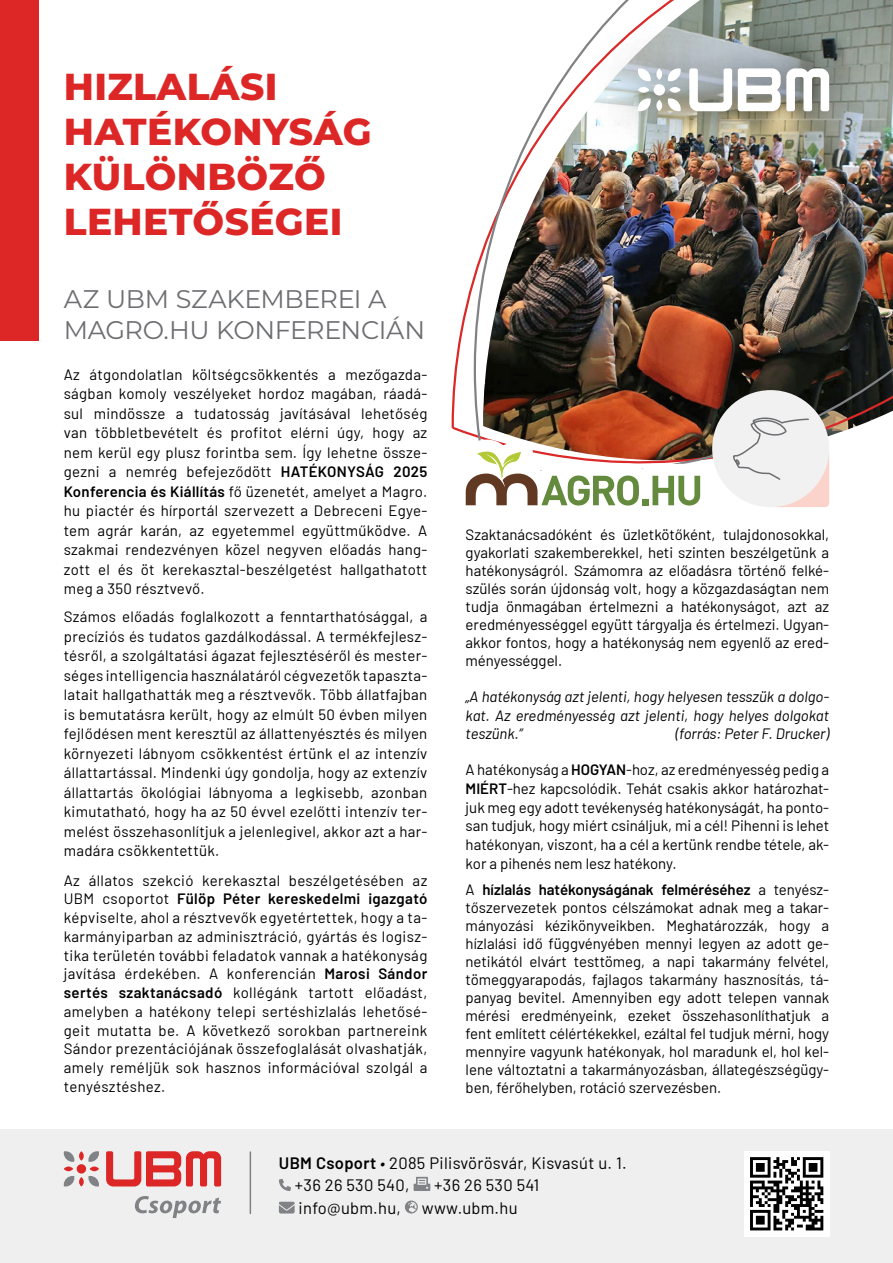
<style>
.page{position:relative;width:893px;height:1263px;background:#fff}
.page>*{position:absolute;margin:0;border:0;box-sizing:border-box;transform-origin:0 0}
.t1{font:800 37.5px/45px "Montserrat";letter-spacing:.01em;color:#dc2726}
.t2{font:25.5px/30.6px "Montserrat";letter-spacing:-.015em;color:#6d6e71}
.t3{font:16.5px/22.5px "Barlow";letter-spacing:.02em;color:#000}
.t4{font:15px/19.5px "Barlow";color:#000;text-align:justify}
.t5{font:italic 15px/18.8px "Barlow";color:#000;text-align:justify}
.s1{font-weight:600}
.s2{font-style:italic}
</style>
<div class="page">
<img style="left:789px;top:0;width:104px;height:507px">
<div style="left:0;top:1129px;width:893px;height:134px;background:#efeff0"></div>
<div style="left:744px;top:1151px;width:85px;height:85px;background:#fff"></div>
<svg style="left:750px;top:1157px;width:73px;height:73px"></svg>
<hr style="left:250px;top:1152px;width:1px;height:61px;background:#808285">
<svg style="left:279px;top:1179px;width:12px;height:12px"></svg>
<svg style="left:414px;top:1177px;width:16px;height:14px"></svg>
<svg style="left:279px;top:1202px;width:16px;height:11px"></svg>
<svg style="left:405px;top:1200px;width:13px;height:13px"></svg>
<svg style="left:106px;top:1151px;width:115px;height:35px"></svg>
<div style="left:77px;top:1164px;width:9px;height:9px;background:#dc2726;border-radius:50%"></div>
<svg style="left:64px;top:1176px;width:10px;height:10px"></svg>
<svg style="left:88px;top:1176px;width:11px;height:10px"></svg>
<svg style="left:88px;top:1151px;width:11px;height:11px"></svg>
<svg style="left:64px;top:1151px;width:10px;height:11px"></svg>
<div style="left:64px;top:1166px;width:9px;height:5px;background:#dc2726;border-radius:50%"></div>
<div style="left:90px;top:1166px;width:9px;height:5px;background:#dc2726;border-radius:50%"></div>
<svg style="left:79px;top:1151px;width:5px;height:10px"></svg>
<div style="left:79px;top:1177px;width:5px;height:9px;background:#dc2726;border-radius:50%"></div>
<svg style="left:135px;top:1196px;width:86px;height:22px"></svg>
<div style="left:593px;top:21px;width:283px;height:138px;background:#000;opacity:.75"></div>
<svg style="left:789px;top:68px;width:40px;height:43px"></svg>
<div style="left:0;top:0;width:38px;height:340px;background:#dc2726"></div>
<img style="left:451px;top:0;width:338px;height:506px">
<svg style="left:466px;top:449px;width:234px;height:56px"></svg>
<div style="left:771px;top:449px;width:58px;height:58px;background:#fcd3cb;border-radius:4px"></div>
<div style="left:712px;top:390px;width:117px;height:117px;background:#f1f1f2;border-radius:50%"></div>
<svg style="left:733px;top:417px;width:76px;height:63px"></svg>
<h1 class="t1" style="left:64px;top:62px;width:310px">HIZLALÁSI<br>HATÉKONYSÁG<br>KÜLÖNBÖZŐ<br>LEHETŐSÉGEI</h1>
<h2 class="t2" style="left:64px;top:283px;width:363px">AZ UBM SZAKEMBEREI A<br>MAGRO.HU KONFERENCIÁN</h2>
<p class="t4" style="left:64px;top:363px;width:365px">Az átgondolatlan költségcsökkentés a mezőgazda&shy;ságban komoly veszélyeket hordoz magában, ráadá&shy;sul mindössze a tudatosság javításával lehetőség van többletbevételt és profitot elérni úgy, hogy az nem kerül egy plusz forintba sem. Így lehetne össze&shy;gezni a nemrég befejeződött <span class="s1">HATÉKONYSÁG 2025<br>Konferencia és Kiállítás</span> fő üzenetét, amelyet a Magro. hu piactér és hírportál szervezett a Debreceni Egye&shy;tem agrár karán, az egyetemmel együttműködve. A szakmai rendezvényen közel negyven előadás hang&shy;zott el és öt kerekasztal-beszélgetést hallgathatott meg a 350 résztvevő.</p>
<p class="t4" style="left:64px;top:606px;width:365px">Számos előadás foglalkozott a fenntarthatósággal, a precíziós és tudatos gazdálkodással. A termékfejlesz&shy;tésről, a szolgáltatási ágazat fejlesztéséről és mester&shy;séges intelligencia használatáról cégvezetők tapaszta&shy;latait hallgathatták meg a résztvevők. Több állatfajban is bemutatásra került, hogy az elmúlt 50 évben milyen fejlődésen ment keresztül az állattenyésztés és milyen környezeti lábnyom csökkentést értünk el az intenzív állattartással. Mindenki úgy gondolja, hogy az extenzív állattartás ökológiai lábnyoma a legkisebb, azonban kimutatható, hogy ha az 50 évvel ezelőtti intenzív ter&shy;melést összehasonlítjuk a jelenlegivel, akkor azt a har&shy;madára csökkentettük.</p>
<p class="t4" style="left:64px;top:870px;width:365px;line-height:18.8px">Az állatos szekció kerekasztal beszélgetésében az UBM csoportot <span class="s1">Fülöp Péter kereskedelmi igazgató </span>képviselte, ahol a résztvevők egyetértettek, hogy a ta&shy;karmányiparban az adminisztráció, gyártás és logisz&shy;tika területén további feladatok vannak a hatékonyság javítása érdekében. A konferencián <span class="s1">Marosi Sándor sertés szaktanácsadó</span> kollégánk tartott előadást, amelyben a hatékony telepi sertéshizlalás lehetősé&shy;geit mutatta be. A következő sorokban partnereink Sándor prezentációjának összefoglalását olvashatják, amely reméljük sok hasznos információval szolgál a tenyésztéshez.</p>
<p class="t4" style="left:466px;top:524px;width:365px;line-height:18px">Szaktanácsadóként és üzletkötőként, tulajdonosokkal, gyakorlati szakemberekkel, heti szinten beszélgetünk a hatékonyságról. Számomra az előadásra történő felké&shy;szülés során újdonság volt, hogy a közgazdaságtan nem tudja önmagában értelmezni a hatékonyságot, azt az eredményességgel együtt tárgyalja és értelmezi. Ugyan&shy;akkor fontos, hogy a hatékonyság nem egyenlő az ered&shy;ményességgel.</p>
<p class="t5" style="left:466px;top:686px;width:365px">„A hatékonyság azt jelenti, hogy helyesen tesszük a dolgo&shy;kat. Az eredményesség azt jelenti, hogy helyes dolgokat teszünk.”</p>
<p class="t5" style="left:675px;top:723px;width:155px">(forrás: Peter F. Drucker)</p>
<p class="t4" style="left:466px;top:759px;width:365px;line-height:18.8px">A hatékonyság a <span class="s1">HOGYAN</span>-hoz, az eredményesség pedig a <span class="s1">MIÉRT</span>-hez kapcsolódik. Tehát csakis akkor határozhat&shy;juk meg egy adott tevékenység hatékonyságát, ha ponto&shy;san tudjuk, hogy miért csináljuk, mi a cél! Pihenni is lehet hatékonyan, viszont, ha a cél a kertünk rendbe tétele, ak&shy;kor a pihenés nem lesz hatékony.</p>
<p class="t4" style="left:466px;top:880px;width:365px;line-height:18px">A <span class="s1">hízlalás hatékonyságának felméréséhez</span> a tenyész&shy;tőszervezetek pontos célszámokat adnak meg a takar&shy;mányozási kézikönyveikben. Meghatározzák, hogy a hízlalási idő függvényében mennyi legyen az adott ge&shy;netikától elvárt testtömeg, a napi takarmány felvétel, tömeggyarapodás, fajlagos takarmány hasznosítás, tá&shy;panyag bevitel. Amennyiben egy adott telepen vannak mérési eredményeink, ezeket összehasonlíthatjuk a fent említett célértékekkel, ezáltal fel tudjuk mérni, hogy mennyire vagyunk hatékonyak, hol maradunk el, hol kel&shy;lene változtatni a takarmányozásban, állategészségügy&shy;ben, férőhelyben, rotáció szervezésben.</p>
<p class="t3" style="left:295px;top:1150px;width:333px;text-indent:-16px"><span class="s1">UBM Csoport</span> <span class="s2">•</span> 2085 Pilisvörösvár, Kisvasút u. 1. +36 26 530 540,</p>
<p class="t3" style="left:434px;top:1172px;width:106px">+36 26 530 541</p>
<p class="t3" style="left:299px;top:1195px;width:104px">info@ubm.hu,</p>
<p class="t3" style="left:422px;top:1195px;width:97px">www.ubm.hu</p>
</div>
